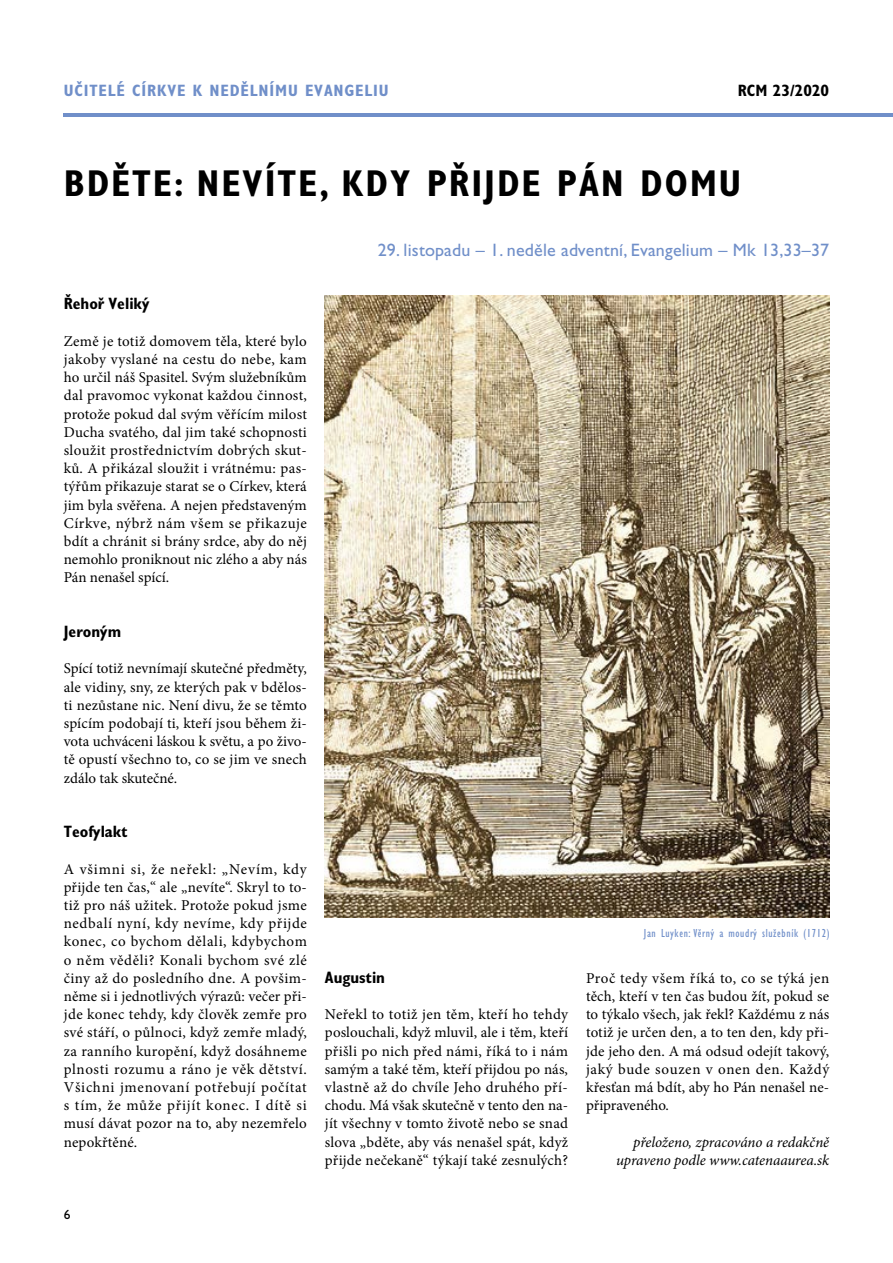
<style>
.page{position:relative;width:893px;height:1263px;background:#fff}
.page>*{position:absolute;margin:0;border:0;box-sizing:border-box;transform-origin:0 0}
.t1{font:700 condensed 37.5px "Gill Sans Std";color:#000}
.t2{font:18px "Gill Sans Std";letter-spacing:.01em;color:#708fc9}
.t3{font:700 condensed 16.5px "Gill Sans Std";color:#000}
.t4{font:700 condensed 16.5px "Gill Sans Std";letter-spacing:.05em;color:#708fc9}
.t5{font:15px/18.1px "Minion Pro";letter-spacing:.01em;color:#000;text-align:justify}
.t6{font:italic 15px/18.1px "Minion Pro";letter-spacing:-.005em;color:#000;text-align:right}
.t7{font:13.5px "Gill Sans Std";color:#000}
.t8{font:condensed 12px "Gill Sans Std";letter-spacing:.05em;color:#708fc9}
</style>
<div class="page">
<hr style="left:64px;top:113px;width:829px;height:4px;background:#708fc9">
<img style="left:325px;top:296px;width:504px;height:621px">
<p class="t4" style="left:64px;top:81px;width:20px">UČITE</p>
<p class="t4" style="left:108px;top:81px;width:44px">LÉ CÍRKVE</p>
<p class="t4" style="left:193px;top:81px;width:28px">K NEDĚ</p>
<p class="t4" style="left:250px;top:81px;width:20px">LNÍMU</p>
<p class="t4" style="left:305px;top:81px;width:11px">EVAN</p>
<p class="t4" style="left:345px;top:81px;width:37px">GELIU</p>
<p class="t3" style="left:738px;top:81px;width:93px">RCM 23/2020</p>
<h1 class="t1" style="left:64px;top:161px;width:45px">BDĚTE</h1>
<h1 class="t1" style="left:174px;top:161px;width:44px">: NEVÍTE</h1>
<h1 class="t1" style="left:319px;top:161px;width:46px">, KDY</h1>
<h1 class="t1" style="left:427px;top:161px;width:63px">PŘIJDE</h1>
<h1 class="t1" style="left:557px;top:161px;width:109px">PÁN DOMU</h1>
<p class="t2" style="left:378px;top:239px;width:453px">29. listopadu – 1. neděle adventní, Evangelium – Mk 13,33–37</p>
<p class="t3" style="left:64px;top:294px;width:87px">ŘEHOŘ VELIKÝ</p>
<p class="t5" style="left:64px;top:332px;width:245px">Země je totiž domovem těla, které bylo jakoby vyslané na cestu do nebe, kam ho určil náš Spasitel. Svým služebníkům dal pravomoc vykonat každou činnost, protože pokud dal svým věřícím milost Ducha svatého, dal jim také schopnosti sloužit prostřednictvím dobrých skut&shy;ků. A přikázal sloužit i vrátnému: pas&shy;týřům přikazuje starat se o Církev, která jim byla svěřena. A nejen představeným Církve, nýbrž nám všem se přikazuje bdít a chránit si brány srdce, aby do něj nemohlo proniknout nic zlého a aby nás Pán nenašel spící.</p>
<p class="t3" style="left:64px;top:622px;width:59px">JERONÝM</p>
<p class="t5" style="left:64px;top:660px;width:245px">Spící totiž nevnímají skutečné předměty, ale vidiny, sny, ze kterých pak v bdělos&shy;ti nezůstane nic. Není divu, že se těmto spícím podobají ti, kteří jsou během ži&shy;vota uchváceni láskou k světu, a po živo&shy;tě opustí všechno to, co se jim ve snech zdálo tak skutečné.</p>
<p class="t3" style="left:64px;top:822px;width:66px">TEOFYLAKT</p>
<p class="t5" style="left:64px;top:860px;width:245px">A všimni si, že neřekl: „Nevím, kdy přijde ten čas,“ ale „nevíte“. Skryl to to&shy;tiž pro náš užitek. Protože pokud jsme nedbalí nyní, kdy nevíme, kdy přijde konec, co bychom dělali, kdybychom o něm věděli? Konali bychom své zlé činy až do posledního dne. A povšim&shy;něme si i jednotlivých výrazů: večer při&shy;jde konec tehdy, kdy člověk zemře pro své stáří, o půlnoci, když zemře mladý, za ranního kuropění, když dosáhneme plnosti rozumu a ráno je věk dětství.<br>Všichni jmenovaní potřebují počítat s tím, že může přijít konec. I dítě si musí dávat pozor na to, aby nezemřelo nepokřtěné.</p>
<p class="t7" style="left:64px;top:1207px;width:8px">6</p>
<p class="t3" style="left:325px;top:967px;width:62px">AUGUSTIN</p>
<p class="t5" style="left:325px;top:1005px;width:245px">Neřekl to totiž jen těm, kteří ho tehdy poslouchali, když mluvil, ale i těm, kteří přišli po nich před námi, říká to i nám samým a také těm, kteří přijdou po nás, vlastně až do chvíle Jeho druhého pří&shy;chodu. Má však skutečně v tento den na&shy;jít všechny v tomto životě nebo se snad slova „bděte, aby vás nenašel spát, když přijde nečekaně“ týkají také zesnulých?</p>
<p class="t8" style="left:644px;top:927px;width:187px">Jan Luyken: Věrný a moudrý služebník (1712)</p>
<p class="t5" style="left:586px;top:969px;width:245px">Proč tedy všem říká to, co se týká jen těch, kteří v ten čas budou žít, pokud se to týkalo všech, jak řekl? Každému z nás totiž je určen den, a to ten den, kdy při&shy;jde jeho den. A má odsud odejít takový, jaký bude souzen v onen den. Každý křesťan má bdít, aby ho Pán nenašel ne&shy;připraveného.</p>
<p class="t6" style="left:616px;top:1133px;width:215px">přeloženo, zpracováno a redakčně upraveno podle www.catenaaurea.sk</p>
</div>
